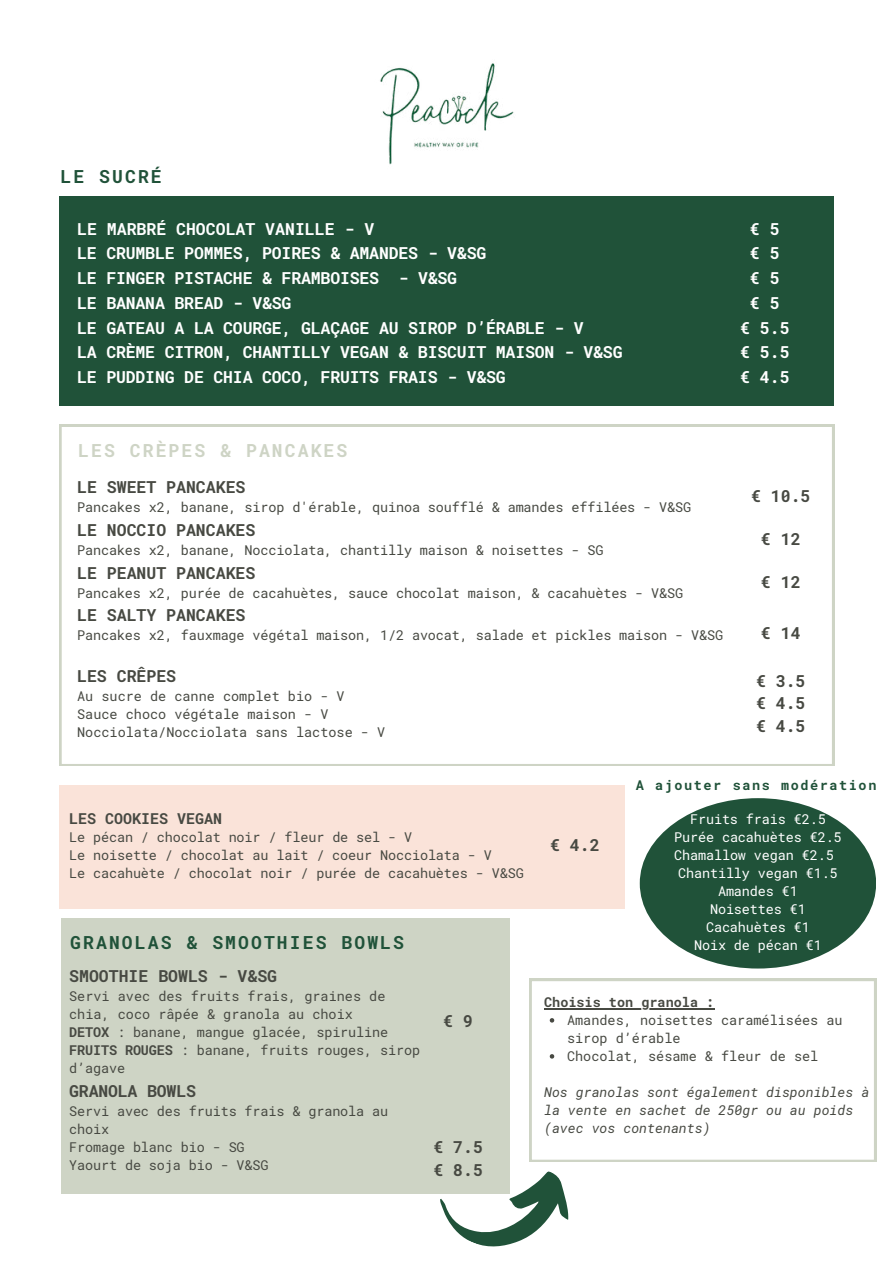
<style>
.page{position:relative;width:894px;height:1264px;background:#fff}
.page>*{position:absolute;margin:0;border:0;box-sizing:border-box;transform-origin:0 0}
.t1{font:700 18px "Roboto Mono";letter-spacing:.115em;color:#205239}
.t2{font:700 18px "Roboto Mono";letter-spacing:.115em;color:#ced4c5}
.t3{font:700 16.5px "Roboto Mono";letter-spacing:-.01em;color:#fff}
.t4{font:700 16.5px/22.5px "Roboto Mono";color:#474942;text-align:justify}
.t5{font:700 15px "Roboto Mono";color:#474942}
.t6{font:13.5px/18px "Roboto Mono";letter-spacing:-.01em;color:#474942}
.t7{font:13.5px/18px "Roboto Mono";letter-spacing:-.01em;color:#fff;text-align:center}
.t8{font:italic 13.5px/18px "Roboto Mono";color:#474942}
.t9{font:700 13.5px "Roboto Mono";letter-spacing:.115em;color:#205239}
.t10{font:700 13.5px "Roboto Mono";color:#474942}
.s1{font-weight:700}
</style>
<div class="page">
<div style="left:59px;top:196px;width:774px;height:209px;background:#205239"></div>
<div style="left:59px;top:785px;width:565px;height:124px;background:#fae3d9"></div>
<img style="left:380px;top:63px;width:134px;height:102px">
<svg style="left:59px;top:425px;width:774px;height:340px"></svg>
<div style="left:61px;top:918px;width:448px;height:275px;background:#ced4c5"></div>
<svg style="left:529px;top:978px;width:346px;height:183px"></svg>
<svg style="left:440px;top:1170px;width:128px;height:77px"></svg>
<div style="left:639px;top:798px;width:236px;height:170px;background:#205239;border-radius:50%"></div>
<h1 class="t1" style="left:60px;top:164px;width:103px">LE SUCRÉ</h1>
<p class="t3" style="left:77px;top:217px;width:298px">LE MARBRÉ CHOCOLAT VANILLE - V</p>
<p class="t3" style="left:749px;top:217px;width:31px">€ 5</p>
<p class="t3" style="left:77px;top:242px;width:410px">LE CRUMBLE POMMES, POIRES &amp; AMANDES - V&amp;SG</p>
<p class="t3" style="left:749px;top:242px;width:31px">€ 5</p>
<p class="t3" style="left:77px;top:266px;width:381px">LE FINGER PISTACHE &amp; FRAMBOISES - V&amp;SG</p>
<p class="t3" style="left:749px;top:266px;width:31px">€ 5</p>
<p class="t3" style="left:77px;top:291px;width:216px">LE BANANA BREAD - V&amp;SG</p>
<p class="t3" style="left:749px;top:291px;width:31px">€ 5</p>
<p class="t3" style="left:77px;top:316px;width:508px">LE GATEAU A LA COURGE, GLAÇAGE AU SIROP D’ÉRABLE - V</p>
<p class="t3" style="left:739px;top:316px;width:51px">€ 5.5</p>
<p class="t3" style="left:77px;top:341px;width:547px">LA CRÈME CITRON, CHANTILLY VEGAN &amp; BISCUIT MAISON - V&amp;SG</p>
<p class="t3" style="left:739px;top:341px;width:51px">€ 5.5</p>
<p class="t3" style="left:77px;top:365px;width:430px">LE PUDDING DE CHIA COCO, FRUITS FRAIS - V&amp;SG</p>
<p class="t3" style="left:739px;top:365px;width:51px">€ 4.5</p>
<h1 class="t2" style="left:78px;top:438px;width:270px">LES CRÈPES &amp; PANCAKES</h1>
<p class="t4" style="left:77px;top:475px;width:170px">LE SWEET PANCAKES</p>
<p class="t6" style="left:77px;top:498px;width:615px">Pancakes x2, banane, sirop d'érable, quinoa soufflé &amp; amandes effilées - V&amp;SG</p>
<p class="t4" style="left:77px;top:518px;width:180px">LE NOCCIO PANCAKES</p>
<p class="t6" style="left:77px;top:540px;width:527px">Pancakes x2, banane, Nocciolata, chantilly maison &amp; noisettes - SG</p>
<p class="t4" style="left:77px;top:560px;width:180px">LE PEANUT PANCAKES</p>
<p class="t6" style="left:77px;top:583px;width:607px">Pancakes x2, purée de cacahuètes, sauce chocolat maison, &amp; cacahuètes - V&amp;SG</p>
<p class="t4" style="left:750px;top:484px;width:61px">€ 10.5</p>
<p class="t4" style="left:760px;top:527px;width:41px">€ 12</p>
<p class="t4" style="left:760px;top:570px;width:41px">€ 12</p>
<p class="t4" style="left:77px;top:603px;width:170px">LE SALTY PANCAKES</p>
<p class="t6" style="left:77px;top:626px;width:647px">Pancakes x2, fauxmage végétal maison, 1/2 avocat, salade et pickles maison - V&amp;SG</p>
<p class="t4" style="left:760px;top:621px;width:41px">€ 14</p>
<p class="t4" style="left:77px;top:664px;width:100px">LES CRÊPES</p>
<p class="t6" style="left:77px;top:687px;width:309px">Au sucre de canne complet bio - V<br>Sauce choco végétale maison - V<br>Nocciolata/Nocciolata sans lactose - V</p>
<p class="t4" style="left:755px;top:669px;width:51px">€ 3.5 € 4.5 € 4.5</p>
<p class="t5" style="left:69px;top:808px;width:154px">LES COOKIES VEGAN</p>
<p class="t6" style="left:69px;top:827px;width:456px">Le pécan / chocolat noir / fleur de sel - V<br>Le noisette / chocolat au lait / coeur Nocciolata - V<br>Le cacahuète / chocolat noir / purée de cacahuètes - V&amp;SG</p>
<p class="t4" style="left:550px;top:833px;width:51px">€ 4.2</p>
<h1 class="t1" style="left:70px;top:929px;width:335px">GRANOLAS &amp; SMOOTHIES BOWLS</h1>
<p class="t9" style="left:635px;top:775px;width:242px">A ajouter sans modération</p>
<p class="t7" style="left:674px;top:810px;width:169px">Fruits frais €2.5<br>Purée cacahuètes €2.5<br>Chamallow vegan €2.5<br>Chantilly vegan €1.5<br>Amandes €1<br>Noisettes €1<br>Cacahuètes €1<br>Noix de pécan €1</p>
<p class="t4" style="left:69px;top:964px;width:209px">SMOOTHIE BOWLS - V&amp;SG</p>
<p class="t6" style="left:69px;top:986px;width:352px">Servi avec des fruits frais, graines de chia, coco râpée &amp; granola au choix<br><span class="s1">DETOX</span> : banane, mangue glacée, spiruline <span class="s1">FRUITS ROUGES</span> : banane, fruits rouges, sirop d’agave</p>
<p class="t4" style="left:69px;top:1078px;width:128px">GRANOLA BOWLS</p>
<p class="t6" style="left:69px;top:1101px;width:320px">Servi avec des fruits frais &amp; granola au choix<br>Fromage blanc bio - SG<br>Yaourt de soja bio - V&amp;SG</p>
<p class="t4" style="left:443px;top:1009px;width:31px">€ 9</p>
<p class="t4" style="left:433px;top:1135px;width:51px">€ 7.5 € 8.5</p>
<p class="t10" style="left:544px;top:992px;width:172px">Choisis ton granola :</p>
<p class="t6" style="left:567px;top:1010px;width:277px">Amandes, noisettes caramélisées au sirop d’érable<br>Chocolat, sésame &amp; fleur de sel</p>
<p class="t8" style="left:544px;top:1082px;width:326px">Nos granolas sont également disponibles à la vente en sachet de 250gr ou au poids (avec vos contenants)</p>
</div>
